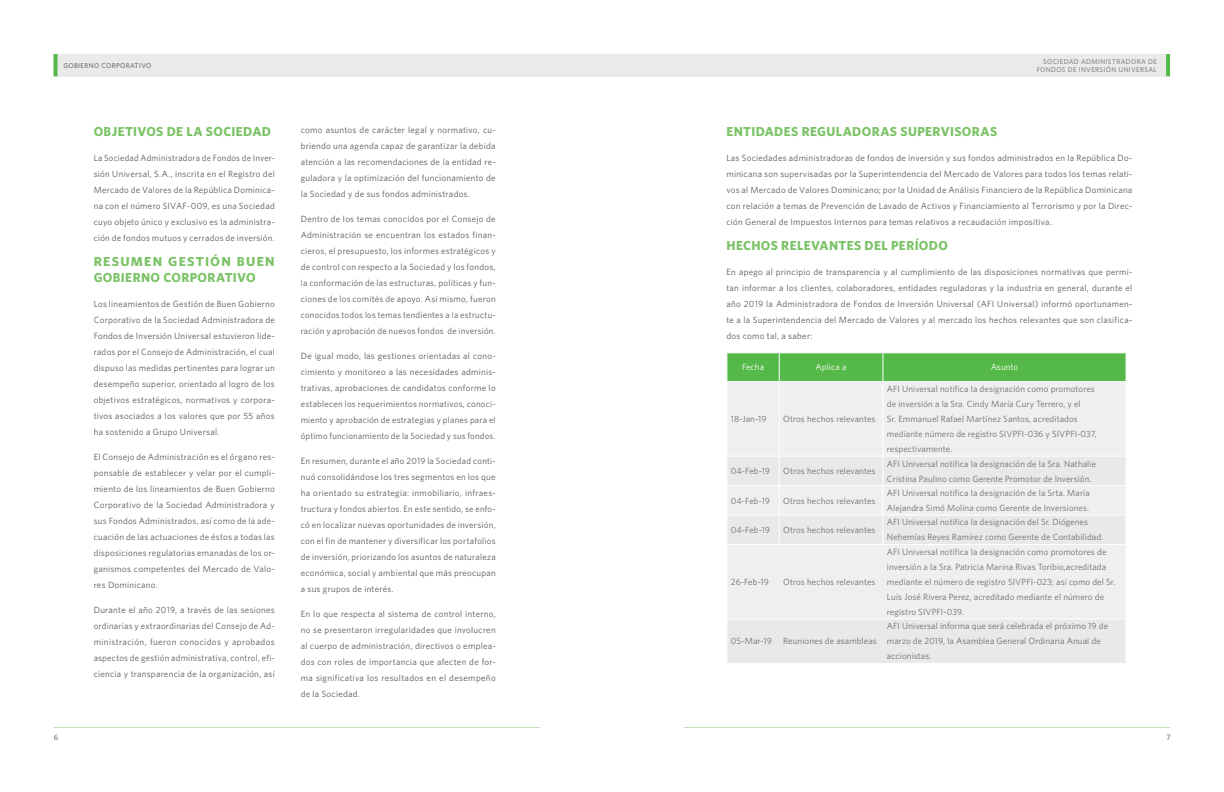
<style>
.page{position:relative;width:1224px;height:792px;background:#fff}
.page>*{position:absolute;margin:0;border:0;box-sizing:border-box;transform-origin:0 0}
.t1{font:700 13px "Whitney";letter-spacing:.03em;color:#7bc366}
.t2{font:700 13px/16px "Whitney";letter-spacing:.03em;color:#7bc366;scale:1.04 1}
.t3{font:9px/16px "Whitney";letter-spacing:.03em;color:#58595b;text-align:justify}
.t4{font:9px/15px "Whitney";letter-spacing:.01em;color:#6d6e71}
.t5{font:9px/16px "Whitney";letter-spacing:.03em;color:#58595b;text-align:justify;scale:.96 1}
.t6{font:9px "Whitney";letter-spacing:.01em;color:#fff}
.t7{font:500 8px "Whitney";color:#6d6e71}
.t8{font:500 7px/8.4px "Whitney";letter-spacing:.05em;color:#7d868c;text-align:right}
.t9{font:500 7px "Whitney";letter-spacing:.05em;color:#6d6e71}
</style>
<div class="page">
<div style="left:54px;top:54px;width:1116px;height:22px;background:#eaeaeb"></div>
<hr style="left:684px;top:727px;width:487px;height:1px;background:#acd69c">
<hr style="left:53px;top:727px;width:487px;height:1px;background:#acd69c">
<svg style="left:54px;top:54px;width:4px;height:22px"></svg>
<svg style="left:1166px;top:54px;width:4px;height:22px"></svg>
<div style="left:728px;top:382px;width:397px;height:73px;background:#efeff0"></div>
<div style="left:727px;top:457px;width:399px;height:206px;background:#efeff0"></div>
<hr style="left:779px;top:382px;width:1px;height:74px;background:#fff">
<hr style="left:882px;top:382px;width:1px;height:74px;background:#fff">
<hr style="left:726px;top:485px;width:53px;height:1px;background:#fff">
<hr style="left:779px;top:485px;width:104px;height:1px;background:#fff">
<hr style="left:883px;top:485px;width:244px;height:1px;background:#fff">
<hr style="left:726px;top:515px;width:53px;height:1px;background:#fff">
<hr style="left:779px;top:515px;width:104px;height:1px;background:#fff">
<svg style="left:779px;top:457px;width:1px;height:87px"></svg>
<hr style="left:883px;top:515px;width:244px;height:1px;background:#fff">
<svg style="left:882px;top:457px;width:1px;height:87px"></svg>
<hr style="left:726px;top:544px;width:53px;height:1px;background:#fff">
<hr style="left:779px;top:544px;width:104px;height:1px;background:#fff">
<hr style="left:883px;top:544px;width:244px;height:1px;background:#fff">
<hr style="left:726px;top:618px;width:53px;height:1px;background:#fff">
<hr style="left:779px;top:618px;width:104px;height:1px;background:#fff">
<hr style="left:883px;top:618px;width:244px;height:1px;background:#fff">
<div style="left:727px;top:353px;width:399px;height:28px;background:#54b948"></div>
<p class="t9" style="left:63px;top:61px;width:90px">GOBIERNO CORPORATIVO</p>
<h1 class="t1" style="left:94px;top:124px;width:179px">OBJETIVOS DE LA SOCIEDAD</h1>
<p class="t5" style="left:94px;top:150px;width:190px">La Sociedad Administradora de Fondos de Inver&shy;sión Universal, S.A., inscrita en el Registro del Mercado de Valores de la República Dominica&shy;na con el número SIVAF-009, es una Sociedad cuyo objeto único y exclusivo es la administra&shy;ción de fondos mutuos y cerrados de inversión.</p>
<h1 class="t2" style="left:94px;top:253px;width:176px">RESUMEN GESTIÓN BUEN<br>GOBIERNO CORPORATIVO</h1>
<p class="t3" style="left:94px;top:296px;width:183px">Los lineamientos de Gestión de Buen Gobierno Corporativo de la Sociedad Administradora de Fondos de Inversión Universal estuvieron lide&shy;rados por el Consejo de Administración, el cual dispuso las medidas pertinentes para lograr un desempeño superior, orientado al logro de los objetivos estratégicos, normativos y corpora&shy;tivos asociados a los valores que por 55 años ha sostenido a Grupo Universal.</p>
<p class="t3" style="left:94px;top:449px;width:183px">El Consejo de Administración es el órgano res&shy;ponsable de establecer y velar por el cumpli&shy;miento de los lineamientos de Buen Gobierno Corporativo de la Sociedad Administradora y sus Fondos Administrados, así como de la ade&shy;cuación de las actuaciones de éstos a todas las disposiciones regulatorias emanadas de los or&shy;ganismos competentes del Mercado de Valo&shy;res Dominicano.</p>
<p class="t3" style="left:94px;top:602px;width:183px">Durante el año 2019, a través de las sesiones ordinarias y extraordinarias del Consejo de Ad&shy;ministración, fueron conocidos y aprobados aspectos de gestión administrativa, control, efi&shy;ciencia y transparencia de la organización, así</p>
<p class="t3" style="left:301px;top:122px;width:197px">como asuntos de carácter legal y normativo, cu&shy;briendo una agenda capaz de garantizar la debida atención a las recomendaciones de la entidad re&shy;guladora y la optimización del funcionamiento de la Sociedad y de sus fondos administrados.</p>
<p class="t3" style="left:301px;top:211px;width:197px">Dentro de los temas conocidos por el Consejo de Administración se encuentran los estados finan&shy;cieros, el presupuesto, los informes estratégicos y de control con respecto a la Sociedad y los fondos, la conformación de las estructuras, políticas y fun&shy;ciones de los comités de apoyo. Así mismo, fueron conocidos todos los temas tendientes a la estructu&shy;ración y aprobación de nuevos fondos de inversión.</p>
<p class="t3" style="left:301px;top:348px;width:197px">De igual modo, las gestiones orientadas al cono&shy;cimiento y monitoreo a las necesidades adminis&shy;trativas, aprobaciones de candidatos conforme lo establecen los requerimientos normativos, conoci&shy;miento y aprobación de estrategias y planes para el óptimo funcionamiento de la Sociedad y sus fondos.</p>
<p class="t3" style="left:301px;top:453px;width:197px">En resumen, durante el año 2019 la Sociedad conti&shy;nuó consolidándose los tres segmentos en los que ha orientado su estrategia: inmobiliario, infraes&shy;tructura y fondos abiertos. En este sentido, se enfo&shy;có en localizar nuevas oportunidades de inversión, con el fin de mantener y diversificar los portafolios de inversión, priorizando los asuntos de naturaleza económica, social y ambiental que más preocupan a sus grupos de interés.</p>
<p class="t3" style="left:301px;top:606px;width:197px">En lo que respecta al sistema de control interno, no se presentaron irregularidades que involucren al cuerpo de administración, directivos o emplea&shy;dos con roles de importancia que afecten de for&shy;ma significativa los resultados en el desempeño de la Sociedad.</p>
<p class="t8" style="left:1037px;top:57px;width:122px">SOCIEDAD ADMINISTRADORA DE<br>FONDOS DE INVERSIÓN UNIVERSAL</p>
<h1 class="t1" style="left:726px;top:124px;width:272px">ENTIDADES REGULADORAS SUPERVISORAS</h1>
<p class="t3" style="left:726px;top:150px;width:407px">Las Sociedades administradoras de fondos de inversión y sus fondos administrados en la República Do&shy;minicana son supervisadas por la Superintendencia del Mercado de Valores para todos los temas relati&shy;vos al Mercado de Valores Dominicano; por la Unidad de Análisis Financiero de la República Dominicana con relación a temas de Prevención de Lavado de Activos y Financiamiento al Terrorismo y por la Direc&shy;ción General de Impuestos Internos para temas relativos a recaudación impositiva.</p>
<h1 class="t1" style="left:726px;top:238px;width:223px">HECHOS RELEVANTES DEL PERÍODO</h1>
<p class="t3" style="left:726px;top:264px;width:407px">En apego al principio de transparencia y al cumplimiento de las disposiciones normativas que permi&shy;tan informar a los clientes, colaboradores, entidades reguladoras y la industria en general, durante el año 2019 la Administradora de Fondos de Inversión Universal (AFI Universal) informó oportunamen&shy;te a la Superintendencia del Mercado de Valores y al mercado los hechos relevantes que son clasifica&shy;dos como tal, a saber:</p>
<p class="t6" style="left:742px;top:362px;width:24px">Fecha</p>
<p class="t6" style="left:816px;top:362px;width:32px">Aplica a</p>
<p class="t6" style="left:991px;top:362px;width:29px">Asunto</p>
<p class="t4" style="left:731px;top:411px;width:37px">18-Jan-19</p>
<p class="t4" style="left:783px;top:411px;width:94px">Otros hechos relevantes</p>
<p class="t4" style="left:887px;top:381px;width:211px">AFI Universal notifica la designación como promotores de inversión a la Sra. Cindy María Cury Terrero, y el<br>Sr. Emmanuel Rafael Martínez Santos, acreditados mediante número de registro SIVPFI-036 y SIVPFI-037, respectivamente.</p>
<p class="t4" style="left:731px;top:463px;width:41px">04-Feb-19</p>
<p class="t4" style="left:783px;top:463px;width:94px">Otros hechos relevantes</p>
<p class="t4" style="left:887px;top:456px;width:211px">AFI Universal notifica la designación de la Sra. Nathalie<br>Cristina Paulino como Gerente Promotor de Inversión.</p>
<p class="t4" style="left:731px;top:493px;width:41px">04-Feb-19</p>
<p class="t4" style="left:783px;top:493px;width:94px">Otros hechos relevantes</p>
<p class="t4" style="left:887px;top:485px;width:204px">AFI Universal notifica la designación de la Srta. María<br>Alejandra Simó Molina como Gerente de Inversiones.</p>
<p class="t4" style="left:731px;top:522px;width:41px">04-Feb-19</p>
<p class="t4" style="left:783px;top:522px;width:94px">Otros hechos relevantes</p>
<p class="t4" style="left:887px;top:515px;width:218px">AFI Universal notifica la designación del Sr. Diógenes<br>Nehemías Reyes Ramírez como Gerente de Contabilidad.</p>
<p class="t4" style="left:731px;top:574px;width:40px">26-Feb-19</p>
<p class="t4" style="left:783px;top:574px;width:94px">Otros hechos relevantes</p>
<p class="t4" style="left:887px;top:544px;width:230px">AFI Universal notifica la designación como promotores de inversión a la Sra. Patricia Marina Rivas Toribio,acreditada mediante el número de registro SIVPFI-023; así como del Sr.<br>Luis José Rivera Perez, acreditado mediante el número de registro SIVPFI-039.</p>
<p class="t4" style="left:731px;top:634px;width:43px">05-Mar-19</p>
<p class="t4" style="left:783px;top:634px;width:95px">Reuniones de asambleas</p>
<p class="t4" style="left:887px;top:619px;width:223px">AFI Universal informa que será celebrada el próximo 19 de marzo de 2019, la Asamblea General Ordinaria Anual de accionistas.</p>
<p class="t7" style="left:54px;top:732px;width:6px">6</p>
<p class="t7" style="left:1166px;top:732px;width:6px">7</p>
</div>
